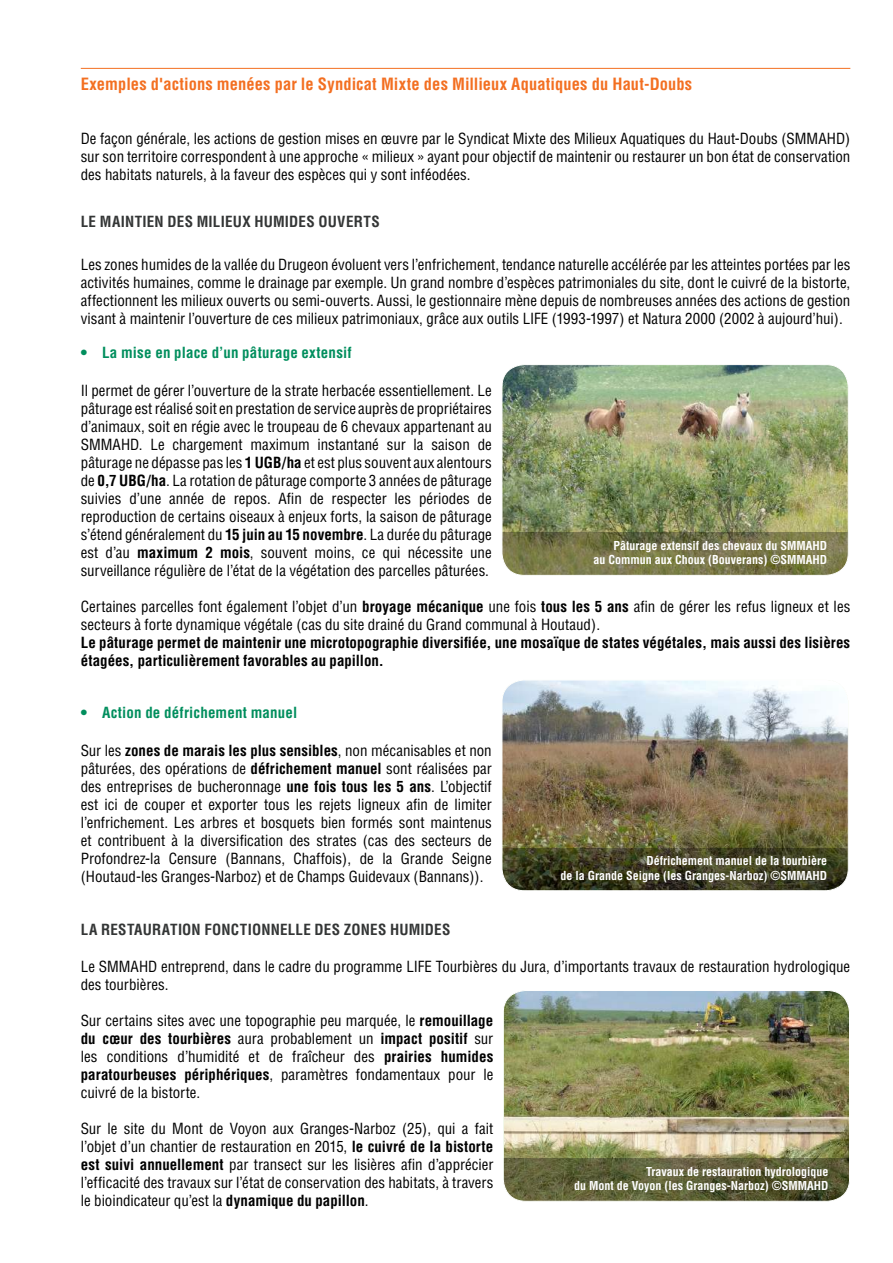
<style>
.page{position:relative;width:893px;height:1263px;background:#fff}
.page>*{position:absolute;margin:0;border:0;box-sizing:border-box;transform-origin:0 0}
.t1{font:700 condensed 16.5px "Helvetica";letter-spacing:.005em;color:#f36f21}
.t2{font:condensed 15px/18px "Helvetica";color:#000;text-align:justify}
.t3{font:700 condensed 15px/18px "Helvetica";color:#000}
.t4{font:700 condensed 15px "Helvetica";letter-spacing:.015em;color:#343636}
.t5{font:700 condensed 15px "Helvetica";letter-spacing:.01em;color:#008e5d}
.t6{font:700 condensed 12px/14.4px "Helvetica";color:#fff;text-align:right}
.s1{font-weight:700}
</style>
<div class="page">
<hr style="left:81px;top:68px;width:769px;height:1px;background:#f36f21">
<img style="left:502px;top:366px;width:345px;height:166px">
<svg style="left:502px;top:532px;width:345px;height:42px;background:#777649"></svg>
<div style="left:502px;top:364px;width:347px;height:212px;border:1px solid #fff;border-radius:22px"></div>
<img style="left:504px;top:682px;width:343px;height:166px">
<svg style="left:502px;top:848px;width:345px;height:43px;background:#404025"></svg>
<div style="left:502px;top:680px;width:347px;height:211px;border:1px solid #fff;border-radius:22px"></div>
<img style="left:504px;top:992px;width:344px;height:166px">
<svg style="left:505px;top:1158px;width:343px;height:42px;background:#5c5d38"></svg>
<div style="left:503px;top:990px;width:347px;height:212px;border:1px solid #fff;border-radius:22px"></div>
<p class="t1" style="left:81px;top:74px;width:613px">Exemples d'actions menées par le Syndicat Mixte des Millieux Aquatiques du Haut-Doubs</p>
<p class="t2" style="left:81px;top:129px;width:771px">De façon générale, les actions de gestion mises en œuvre par le Syndicat Mixte des Milieux Aquatiques du Haut-Doubs (SMMAHD) sur son territoire correspondent à une approche « milieux » ayant pour objectif de maintenir ou restaurer un bon état de conservation des habitats naturels, à la faveur des espèces qui y sont inféodées.</p>
<p class="t4" style="left:81px;top:212px;width:300px">LE MAINTIEN DES MILIEUX HUMIDES OUVERTS</p>
<p class="t2" style="left:81px;top:255px;width:771px">Les zones humides de la vallée du Drugeon évoluent vers l’enfrichement, tendance naturelle accélérée par les atteintes portées par les activités humaines, comme le drainage par exemple. Un grand nombre d’espèces patrimoniales du site, dont le cuivré de la bistorte, affectionnent les milieux ouverts ou semi-ouverts. Aussi, le gestionnaire mène depuis de nombreuses années des actions de gestion visant à maintenir l’ouverture de ces milieux patrimoniaux, grâce aux outils LIFE (1993-1997) et Natura 2000 (2002 à aujourd’hui).</p>
<p class="t5" style="left:81px;top:343px;width:272px">• La mise en place d’un pâturage extensif</p>
<p class="t2" style="left:81px;top:381px;width:413px">Il permet de gérer l’ouverture de la strate herbacée essentiellement. Le pâturage est réalisé soit en prestation de service auprès de propriétaires d’animaux, soit en régie avec le troupeau de 6 chevaux appartenant au SMMAHD. Le chargement maximum instantané sur la saison de pâturage ne dépasse pas les <span class="s1">1 UGB/ha</span> et est plus souvent aux alentours de <span class="s1">0,7 UBG/ha</span>. La rotation de pâturage comporte 3 années de pâturage suivies d’une année de repos. Afin de respecter les périodes de reproduction de certains oiseaux à enjeux forts, la saison de pâturage s’étend généralement du <span class="s1">15 juin au 15 novembre</span>. La durée du pâturage est d’au <span class="s1">maximum 2 mois</span>, souvent moins, ce qui nécessite une surveillance régulière de l’état de la végétation des parcelles pâturées.</p>
<p class="t2" style="left:81px;top:597px;width:771px">Certaines parcelles font également l’objet d’un <span class="s1">broyage mécanique</span> une fois <span class="s1">tous les 5 ans</span> afin de gérer les refus ligneux et les secteurs à forte dynamique végétale (cas du site drainé du Grand communal à Houtaud).</p>
<p class="t3" style="left:81px;top:633px;width:771px">Le pâturage permet de maintenir une microtopographie diversifiée, une mosaïque de states végétales, mais aussi des lisières étagées, particulièrement favorables au papillon.</p>
<p class="t5" style="left:81px;top:703px;width:218px">• Action de défrichement manuel</p>
<p class="t2" style="left:81px;top:741px;width:413px">Sur les <span class="s1">zones de marais les plus sensibles</span>, non mécanisables et non pâturées, des opérations de <span class="s1">défrichement manuel</span> sont réalisées par des entreprises de bucheronnage <span class="s1">une fois tous les 5 ans</span>. L’objectif est ici de couper et exporter tous les rejets ligneux afin de limiter l’enfrichement. Les arbres et bosquets bien formés sont maintenus et contribuent à la diversification des strates (cas des secteurs de Profondrez-la Censure (Bannans, Chaffois), de la Grande Seigne (Houtaud-les Granges-Narboz) et de Champs Guidevaux (Bannans)).</p>
<p class="t4" style="left:81px;top:920px;width:371px">LA RESTAURATION FONCTIONNELLE DES ZONES HUMIDES</p>
<p class="t2" style="left:81px;top:957px;width:771px">Le SMMAHD entreprend, dans le cadre du programme LIFE Tourbières du Jura, d’importants travaux de restauration hydrologique des tourbières.</p>
<p class="t2" style="left:81px;top:1011px;width:414px">Sur certains sites avec une topographie peu marquée, le <span class="s1">remouillage du cœur des tourbières</span> aura probablement un <span class="s1">impact positif</span> sur les conditions d’humidité et de fraîcheur des <span class="s1">prairies humides paratourbeuses périphériques</span>, paramètres fondamentaux pour le cuivré de la bistorte.</p>
<p class="t2" style="left:81px;top:1119px;width:414px">Sur le site du Mont de Voyon aux Granges-Narboz (25), qui a fait l’objet d’un chantier de restauration en 2015, <span class="s1">le cuivré de la bistorte est suivi annuellement</span> par transect sur les lisières afin d’apprécier l’efficacité des travaux sur l’état de conservation des habitats, à travers le bioindicateur qu’est la <span class="s1">dynamique du papillon</span>.</p>
<p class="t6" style="left:593px;top:538px;width:235px">Pâturage extensif des chevaux du SMMAHD<br>au Commun aux Choux (Bouverans) ©SMMAHD</p>
<p class="t6" style="left:560px;top:853px;width:268px">Défrichement manuel de la tourbière<br>de la Grande Seigne (les Granges-Narboz) ©SMMAHD</p>
<p class="t6" style="left:574px;top:1164px;width:256px">Travaux de restauration hydrologique<br>du Mont de Voyon (les Granges-Narboz) ©SMMAHD</p>
</div>
